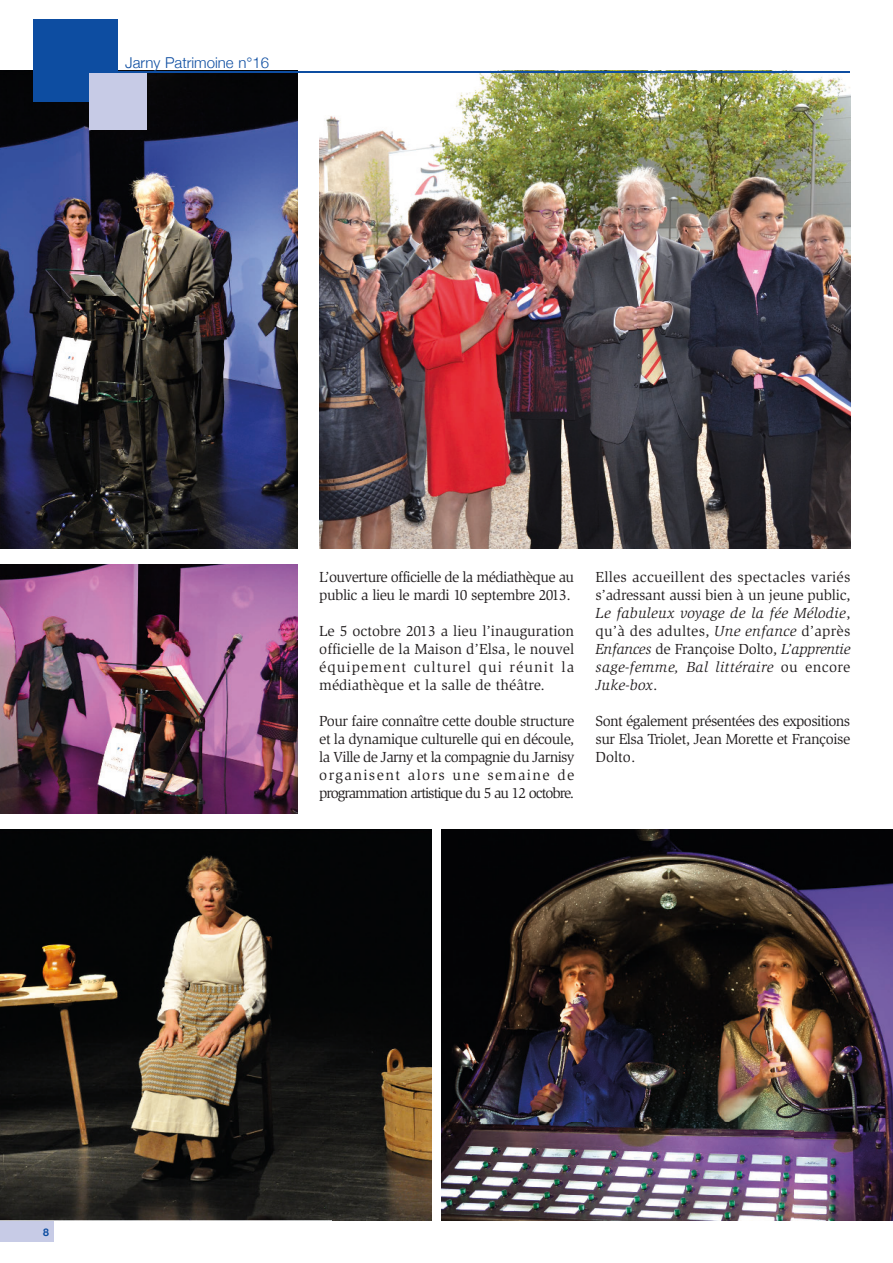
<style>
.page{position:relative;width:893px;height:1263px;background:#fff}
.page>*{position:absolute;margin:0;border:0;box-sizing:border-box;transform-origin:0 0}
.t1{font:15px/18px "Slimbach";letter-spacing:-.03em;color:#231f20;text-align:justify}
.t2{font:300 15px "Helvetica Neue";color:#0d4da1}
.t3{font:700 10.5px "Helvetica Neue";color:#0d4da1}
.s1{font-style:italic}
</style>
<div class="page">
<img style="left:0;top:70px;width:298px;height:479px">
<img style="left:319px;top:70px;width:531px;height:478px">
<div style="left:33px;top:19px;width:84px;height:82px;background:#0d4da1"></div>
<div style="left:89px;top:73px;width:58px;height:57px;background:#c7cbe6"></div>
<div style="left:0;top:1220px;width:54px;height:22px;background:#c7cbe6"></div>
<hr style="left:88px;top:71px;width:762px;height:1px;background:#0d4da1">
<img style="left:442px;top:829px;width:451px;height:391px">
<img style="left:0;top:829px;width:431px;height:391px">
<img style="left:0;top:564px;width:298px;height:250px">
<p class="t2" style="left:125px;top:50px;width:145px">Jarny Patrimoine n°16</p>
<p class="t3" style="left:43px;top:1224px;width:7px">8</p>
<p class="t1" style="left:319px;top:568px;width:256px">L’ouverture officielle de la médiathèque au public a lieu le mardi 10 septembre 2013.</p>
<p class="t1" style="left:319px;top:622px;width:256px">Le 5 octobre 2013 a lieu l’inauguration officielle de la Maison d’Elsa, le nouvel équipement culturel qui réunit la médiathèque et la salle de théâtre.</p>
<p class="t1" style="left:319px;top:712px;width:257px">Pour faire connaître cette double structure et la dynamique culturelle qui en découle, la Ville de Jarny et la compagnie du Jarnisy organisent alors une semaine de programmation artistique du 5 au 12 octobre.</p>
<p class="t1" style="left:595px;top:568px;width:256px">Elles accueillent des spectacles variés s’adressant aussi bien à un jeune public, <span class="s1">Le fabuleux voyage de la fée Mélodie</span>, qu’à des adultes, <span class="s1">Une enfance</span> d’après <span class="s1">Enfances</span> de Françoise Dolto, <span class="s1">L’apprentie sage-femme, Bal littéraire</span> ou encore <span class="s1">Juke-box</span>.</p>
<p class="t1" style="left:595px;top:712px;width:256px">Sont également présentées des expositions sur Elsa Triolet, Jean Morette et Françoise Dolto.</p>
</div>
